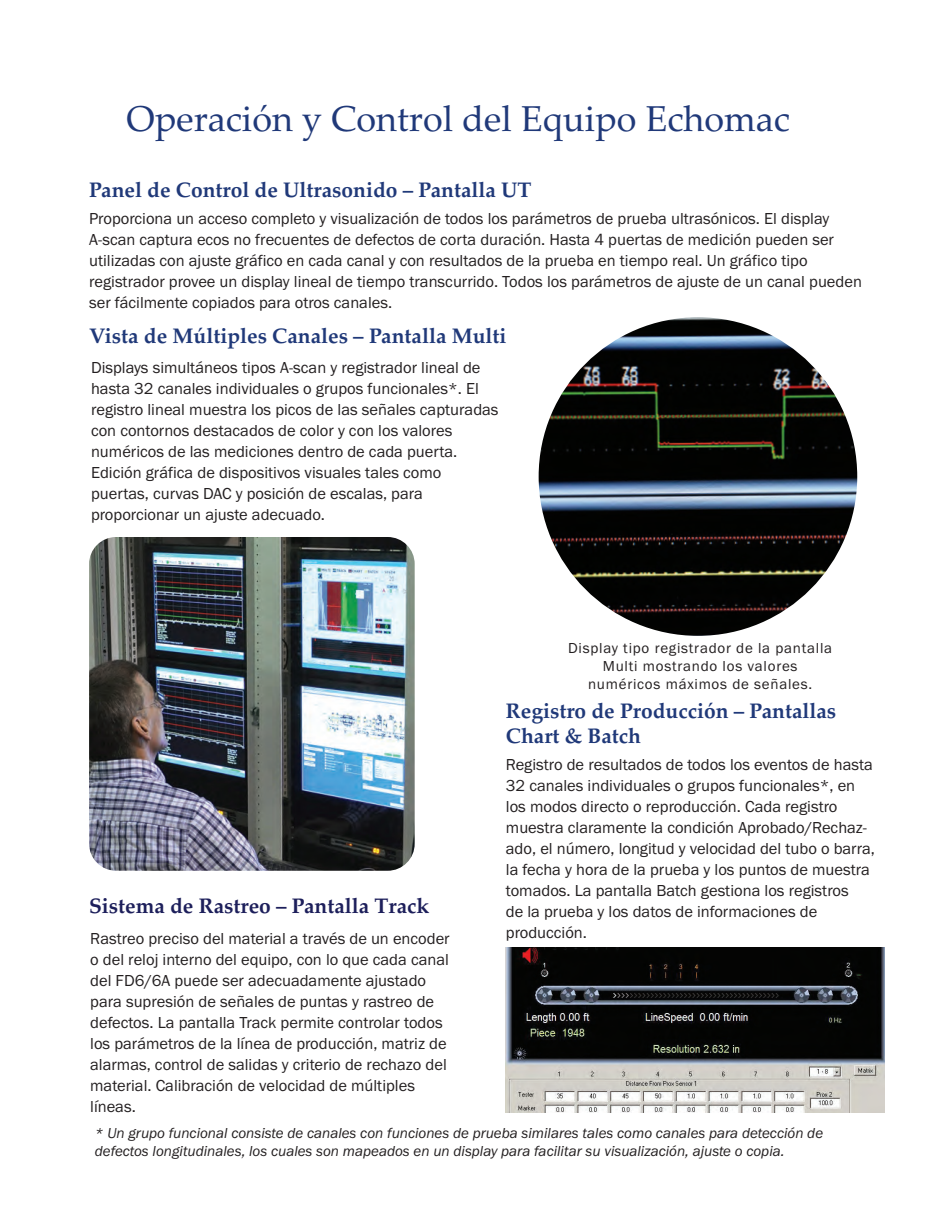
<style>
.page{position:relative;width:945px;height:1215px;background:#fff}
.page>*{position:absolute;margin:0;border:0;box-sizing:border-box;transform-origin:0 0}
.t1{font:36px "Palatino Linotype";color:#203979}
.t2{font:700 21px/25.7px "Palatino Linotype";color:#203979}
.t3{font:700 21px "Palatino Linotype";color:#1d1f5b}
.t4{font:16.5px/21px "Franklin Gothic";color:#231f20}
.t5{font:italic 15px/18px "Franklin Gothic";color:#231f20}
.t6{font:15px/18px "Franklin Gothic";letter-spacing:.05em;color:#231f20;text-align:center}
</style>
<div class="page">
<img style="left:506px;top:947px;width:378px;height:165px">
<img style="left:539px;top:317px;width:318px;height:319px;border-radius:50%">
<img style="left:89px;top:537px;width:326px;height:334px;border-radius:27px">
<p class="t1" style="left:127px;top:97px;width:665px">Operación y Control del Equipo Echomac</p>
<p class="t2" style="left:89px;top:177px;width:444px">Panel de Control de Ultrasonido – Pantalla UT</p>
<p class="t4" style="left:89px;top:208px;width:774px">Proporciona un acceso completo y visualización de todos los parámetros de prueba ultrasónicos. El display A-scan captura ecos no frecuentes de defectos de corta duración. Hasta 4 puertas de medición pueden ser utilizadas con ajuste gráfico en cada canal y con resultados de la prueba en tiempo real. Un gráfico tipo registrador provee un display lineal de tiempo transcurrido. Todos los parámetros de ajuste de un canal pueden ser fácilmente copiados para otros canales.</p>
<p class="t2" style="left:89px;top:323px;width:419px">Vista de Múltiples Canales – Pantalla Multi</p>
<p class="t4" style="left:91px;top:357px;width:409px">Displays simultáneos tipos A-scan y registrador lineal de hasta 32 canales individuales o grupos funcionales*. El registro lineal muestra los picos de las señales capturadas con contornos destacados de color y con los valores numéricos de las mediciones dentro de cada puerta.<br>Edición gráfica de dispositivos visuales tales como puertas, curvas DAC y posición de escalas, para proporcionar un ajuste adecuado.</p>
<p class="t6" style="left:568px;top:639px;width:266px">Display tipo registrador de la pantalla<br>Multi mostrando los valores numéricos máximos de señales.</p>
<p class="t3" style="left:89px;top:893px;width:342px">Sistema de Rastreo – Pantalla Track</p>
<p class="t4" style="left:90px;top:928px;width:361px">Rastreo preciso del material a través de un encoder o del reloj interno del equipo, con lo que cada canal del FD6/6A puede ser adecuadamente ajustado para supresión de señales de puntas y rastreo de defectos. La pantalla Track permite controlar todos los parámetros de la línea de producción, matriz de alarmas, control de salidas y criterio de rechazo del material. Calibración de velocidad de múltiples líneas.</p>
<p class="t2" style="left:506px;top:698px;width:332px">Registro de Producción – Pantallas<br>Chart &amp; Batch</p>
<p class="t4" style="left:506px;top:754px;width:371px">Registro de resultados de todos los eventos de hasta 32 canales individuales o grupos funcionales*, en los modos directo o reproducción. Cada registro muestra claramente la condición Aprobado/Rechaz&shy;ado, el número, longitud y velocidad del tubo o barra, la fecha y hora de la prueba y los puntos de muestra tomados. La pantalla Batch gestiona los registros<br>de la prueba y los datos de informaciones de producción.</p>
<p class="t5" style="left:95px;top:1124px;width:730px">* Un grupo funcional consiste de canales con funciones de prueba similares tales como canales para detección de defectos longitudinales, los cuales son mapeados en un display para facilitar su visualización, ajuste o copia.</p>
</div>
